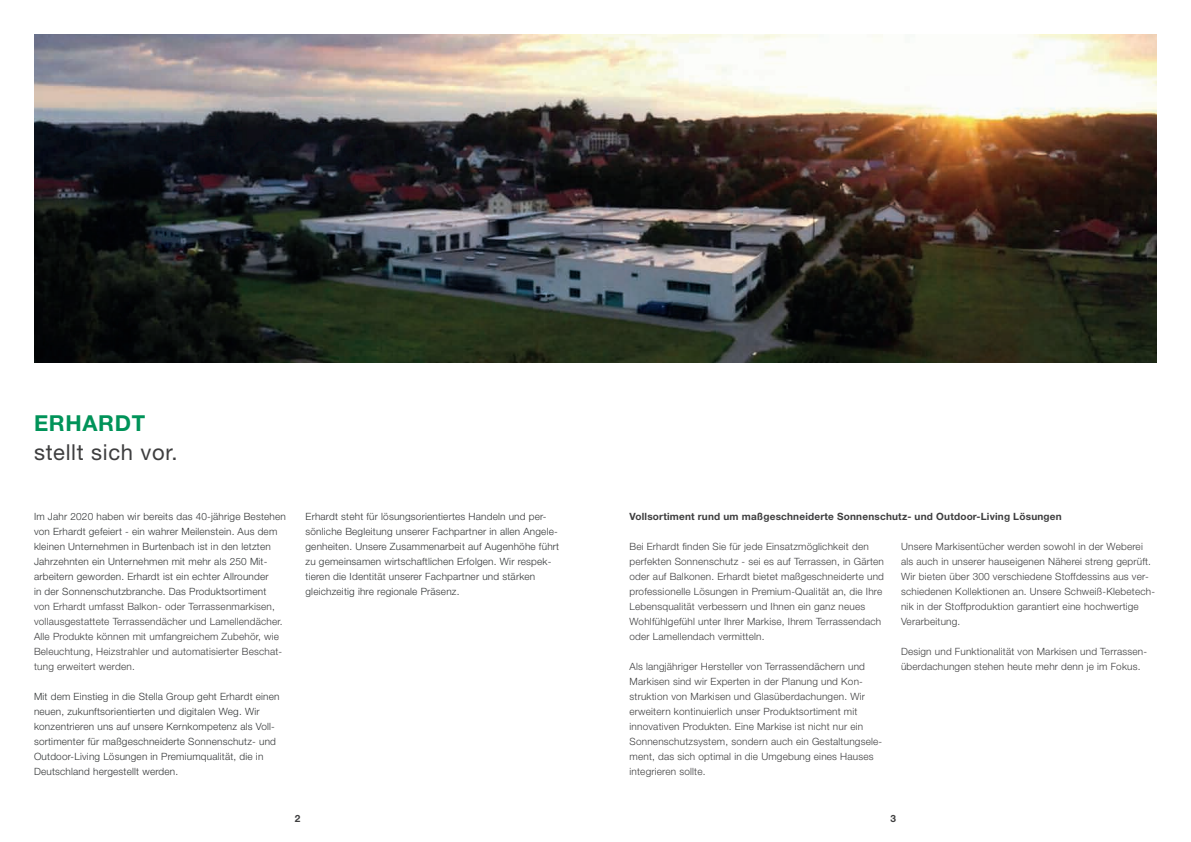
<style>
.page{position:relative;width:1191px;height:842px;background:#fff}
.page>*{position:absolute;margin:0;border:0;box-sizing:border-box;transform-origin:0 0}
.t1{font:22px "Helvetica Neue LT Pro";letter-spacing:.03em;color:#3e3e3f}
.t2{font:700 22px "Helvetica Neue LT Pro";letter-spacing:.03em;color:#009359}
.t3{font:300 10px/15px "Helvetica Neue LT Pro";letter-spacing:.02em;color:#3e3e3f}
.t4{font:300 10px/15px "Helvetica Neue LT Pro";letter-spacing:.02em;color:#333637}
.t5{font:700 10px "Helvetica Neue LT Pro";letter-spacing:.02em;color:#3e3e3f}
</style>
<div class="page">
<img style="left:34px;top:34px;width:1123px;height:329px">
<h1 class="t2" style="left:34px;top:410px;width:113px">ERHARDT</h1>
<h1 class="t1" style="left:34px;top:439px;width:145px">stellt sich vor.</h1>
<p class="t4" style="left:34px;top:509px;width:253px">Im Jahr 2020 haben wir bereits das 40-jährige Bestehen von Erhardt gefeiert - ein wahrer Meilenstein. Aus dem kleinen Unternehmen in Burtenbach ist in den letzten Jahrzehnten ein Unternehmen mit mehr als 250 Mit&shy;arbeitern geworden. Erhardt ist ein echter Allrounder<br>in der Sonnenschutzbranche. Das Produktsortiment</p>
<p class="t3" style="left:34px;top:599px;width:250px">von Erhardt umfasst Balkon- oder Terrassenmarkisen, vollausgestattete Terrassendächer und Lamellendächer.<br>Alle Produkte können mit umfangreichem Zubehör, wie Beleuchtung, Heizstrahler und automatisierter Beschat&shy;tung erweitert werden.</p>
<p class="t4" style="left:34px;top:689px;width:247px">Mit dem Einstieg in die Stella Group geht Erhardt einen neuen, zukunftsorientierten und digitalen Weg. Wir konzentrieren uns auf unsere Kernkompetenz als Voll&shy;sortimenter für maßgeschneiderte Sonnenschutz- und Outdoor-Living Lösungen in Premiumqualität, die in Deutschland hergestellt werden.</p>
<p class="t4" style="left:305px;top:509px;width:255px">Erhardt steht für lösungsorientiertes Handeln und per&shy;sönliche Begleitung unserer Fachpartner in allen Angele&shy;genheiten. Unsere Zusammenarbeit auf Augenhöhe führt zu gemeinsamen wirtschaftlichen Erfolgen. Wir respek&shy;tieren die Identität unserer Fachpartner und stärken gleichzeitig ihre regionale Präsenz.</p>
<p class="t5" style="left:629px;top:510px;width:434px">Vollsortiment rund um maßgeschneiderte Sonnenschutz- und Outdoor-Living Lösungen</p>
<p class="t3" style="left:629px;top:539px;width:256px">Bei Erhardt finden Sie für jede Einsatzmöglichkeit den perfekten Sonnenschutz - sei es auf Terrassen, in Gärten oder auf Balkonen. Erhardt bietet maßgeschneiderte und professionelle Lösungen in Premium-Qualität an, die Ihre Lebensqualität verbessern und Ihnen ein ganz neues Wohlfühlgefühl unter Ihrer Markise, Ihrem Terrassendach oder Lamellendach vermitteln.</p>
<p class="t3" style="left:629px;top:659px;width:254px">Als langjähriger Hersteller von Terrassendächern und Markisen sind wir Experten in der Planung und Kon&shy;struktion von Markisen und Glasüberdachungen. Wir erweitern kontinuierlich unser Produktsortiment mit innovativen Produkten. Eine Markise ist nicht nur ein Sonnenschutzsystem, sondern auch ein Gestaltungsele&shy;ment, das sich optimal in die Umgebung eines Hauses integrieren sollte.</p>
<p class="t3" style="left:901px;top:539px;width:255px">Unsere Markisentücher werden sowohl in der Weberei als auch in unserer hauseigenen Näherei streng geprüft.<br>Wir bieten über 300 verschiedene Stoffdessins aus ver&shy;schiedenen Kollektionen an. Unsere Schweiß-Klebetech&shy;nik in der Stoffproduktion garantiert eine hochwertige Verarbeitung.</p>
<p class="t3" style="left:901px;top:644px;width:247px">Design und Funktionalität von Markisen und Terrassen&shy;überdachungen stehen heute mehr denn je im Fokus.</p>
<p class="t5" style="left:295px;top:812px;width:7px">2</p>
<p class="t5" style="left:890px;top:812px;width:7px">3</p>
</div>
